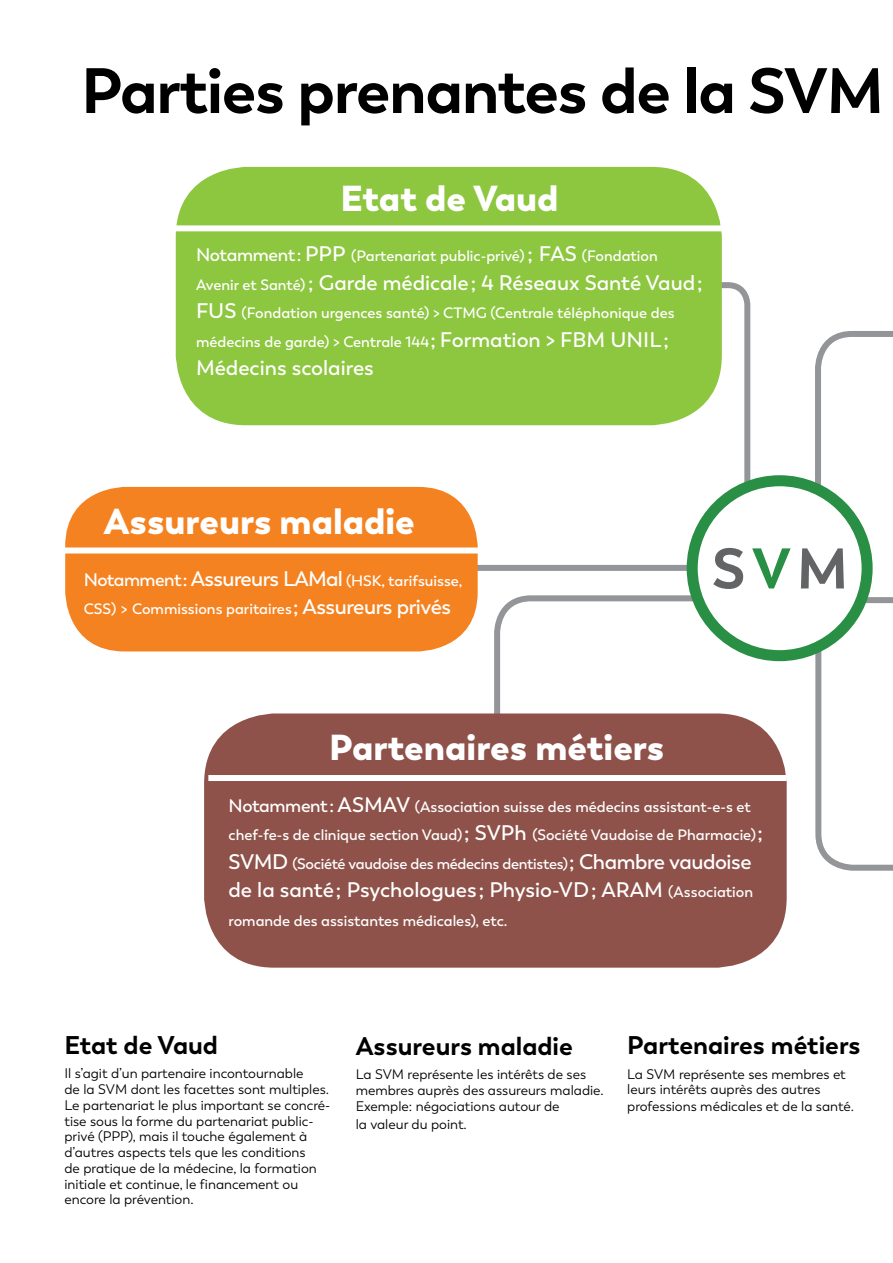
<style>
.page{position:relative;width:893px;height:1263px;background:#fff}
.page>*{position:absolute;margin:0;border:0;box-sizing:border-box;transform-origin:0 0}
.t1{font:700 63.75px "Trenda";letter-spacing:-.02em;color:#000}
.t2{font:700 57px "Trenda";color:#636466}
.t3{font:900 36px "Trenda";color:#fff}
.t4{font:700 25.5px "Trenda";color:#000}
.t5{font:600 21px "Trenda";color:#fff}
.t6{font:600 15px/28.5px "Trenda";color:#fff}
.t7{font:13.8px/15.8px "Trenda";color:#000}
.s1{font-size:18px}
.s2{font-size:21px}
.s3{font-size:15px}
.s4{color:#288f44}
</style>
<div class="page">
<svg style="left:698px;top:282px;width:53px;height:251px"></svg>
<svg style="left:494px;top:592px;width:269px;height:136px"></svg>
<svg style="left:812px;top:331px;width:81px;height:540px"></svg>
<div style="left:828px;top:597px;width:65px;height:6px;background:#939598"></div>
<div style="left:306px;top:565px;width:405px;height:6px;background:#939598"></div>
<div style="left:176px;top:167px;width:546px;height:258px;background:#8dc63f;border-radius:70px"></div>
<div style="left:65px;top:487px;width:413px;height:164px;background:#f58220;border-radius:60px"></div>
<div style="left:692px;top:481px;width:175px;height:175px;background:#fff;border-radius:50%"></div>
<div style="left:687px;top:475px;width:186px;height:186px;border:11px solid #288f44;border-radius:50%"></div>
<div style="left:204px;top:713px;width:583px;height:255px;background:#8e524a;border-radius:70px"></div>
<div style="left:39px;top:547px;width:454px;height:6px;background:#fff"></div>
<div style="left:172px;top:225px;width:575px;height:6px;background:#fff"></div>
<div style="left:208px;top:775px;width:579px;height:6px;background:#fff"></div>
<h1 class="t1" style="left:81px;top:51px;width:805px">Parties prenantes de la SVM</h1>
<h3 class="t3" style="left:340px;top:175px;width:220px">Etat de Vaud</h3>
<p class="t6" style="left:196px;top:242px;width:463px"><span class="s1">Notamment:</span> <span class="s2">PPP</span> (Partenariat public-privé) <span class="s2">; FAS</span> (Fondation</p>
<h3 class="t5" style="left:196px;top:270px;width:508px"><span class="s3">Avenir et Santé)</span> ; Garde médicale; 4 Réseaux Santé Vaud;</h3>
<p class="t6" style="left:196px;top:299px;width:480px"><span class="s2">FUS</span> (Fondation urgences santé) &gt; CTMG (Centrale téléphonique des médecins de garde) &gt; Centrale 144<span class="s2">; Formation &gt; FBM UNIL;</span></p>
<h3 class="t5" style="left:196px;top:355px;width:179px">Médecins scolaires</h3>
<h3 class="t3" style="left:104px;top:498px;width:313px">Assureurs maladie</h3>
<p class="t6" style="left:84px;top:566px;width:380px"><span class="s1">Notamment:</span> <span class="s2">Assureurs LAMal</span> (HSK, tarifsuisse,<br>CSS) &gt; Commissions paritaires<span class="s2">; Assureurs privés</span></p>
<h3 class="t3" style="left:329px;top:724px;width:337px">Partenaires métiers</h3>
<h2 class="t2" style="left:712px;top:533px;width:138px">S<span class="s4">V</span>M</h2>
<p class="t6" style="left:229px;top:792px;width:536px"><span class="s1">Notamment:</span> <span class="s2">ASMAV</span> (Association suisse des médecins assistant-e-s et chef-fe-s de clinique section Vaud)<span class="s2">; SVPh</span> (Société Vaudoise de Pharmacie)<span class="s2">;<br>SVMD</span> (Société vaudoise des médecins dentistes)<span class="s2">; Chambre vaudoise</span></p>
<h3 class="t5" style="left:229px;top:877px;width:526px">de la santé; Psychologues; Physio-VD; ARAM <span class="s3">(Association</span></h3>
<p class="t6" style="left:229px;top:906px;width:281px">romande des assistantes médicales), etc.</p>
<h3 class="t4" style="left:64px;top:1029px;width:155px">Etat de Vaud</h3>
<p class="t7" style="left:64px;top:1066px;width:267px">Il s’agit d’un partenaire incontournable<br>de la SVM dont les facettes sont multiples.<br>Le partenariat le plus important se concré&shy;tise sous la forme du partenariat public&shy;privé (PPP), mais il touche également à d’autres aspects tels que les conditions<br>de pratique de la médecine, la formation initiale et continue, le financement ou encore la prévention.</p>
<h3 class="t4" style="left:356px;top:1030px;width:219px">Assureurs maladie</h3>
<p class="t7" style="left:356px;top:1067px;width:250px">La SVM représente les intérêts de ses membres auprès des assureurs maladie.<br>Exemple: négociations autour de</p>
<p class="t7" style="left:356px;top:1116px;width:113px">la valeur du point.</p>
<h3 class="t4" style="left:627px;top:1030px;width:235px">Partenaires métiers</h3>
<p class="t7" style="left:627px;top:1066px;width:228px;line-height:16.4px">La SVM représente ses membres et leurs intérêts auprès des autres professions médicales et de la santé.</p>
</div>
